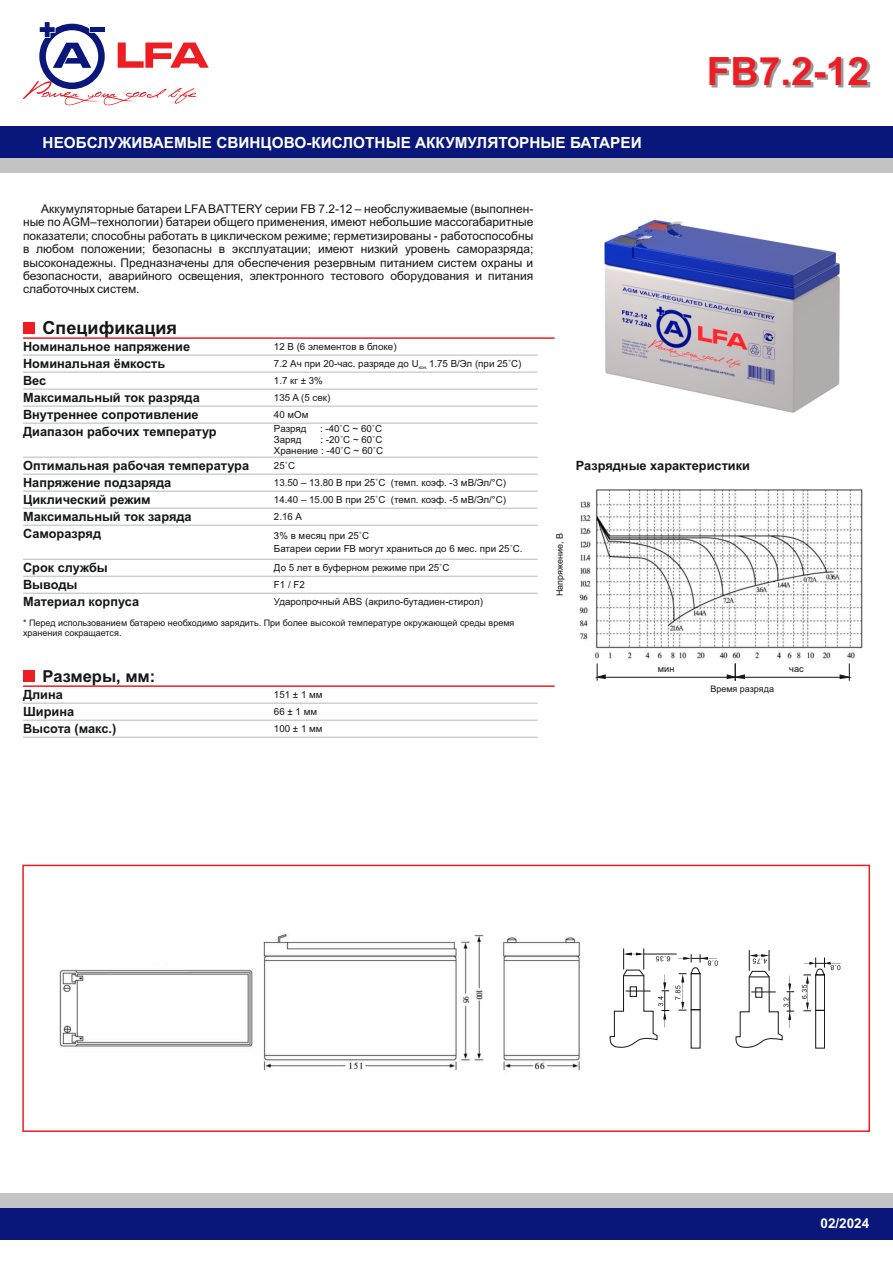
<style>
.page{position:relative;width:893px;height:1263px;background:#fff}
.page>*{position:absolute;margin:0;border:0;box-sizing:border-box;transform-origin:0 0}
.t1{font:700 39px "Arial";color:#ed1d24}
.t2{font:700 18px "Arial";color:#151616}
.t3{font:700 16.5px "Arial";color:#151616}
.t4{font:700 15.3px "Arial";color:#fff}
.t5{font:700 13.5px "Arial";color:#fff}
.t6{font:700 12.75px/17px "Arial";color:#151616}
.t7{font:12px/13.4px "Arial";color:#151616;text-align:justify}
.t8{font:9.75px/17px "Arial";color:#151616}
.t9{font:9.15px "Arial";color:#151616}
.t10{font:9px/10.1px "Arial";color:#151616}
.t11{font:4.8px "Arial";color:#151616}
</style>
<div class="page">
<div style="left:0;top:1208px;width:893px;height:31px;background:#09177a"></div>
<div style="left:0;top:1193px;width:893px;height:15px;background:#c4c4c5"></div>
<hr style="left:23px;top:337px;width:532px;height:2px;background:#ed1d24">
<div style="left:23px;top:323px;width:11px;height:11px;background:#ed1d24"></div>
<div style="left:0;top:127px;width:893px;height:31px;background:#09177a"></div>
<div style="left:0;top:158px;width:893px;height:15px;background:#c4c4c5"></div>
<div style="left:599px;top:39px;width:294px;height:69px;background:#313130;opacity:.49"></div>
<hr style="left:23px;top:685px;width:532px;height:2px;background:#ed1d24">
<div style="left:23px;top:671px;width:11px;height:11px;background:#ed1d24"></div>
<hr style="left:23px;top:423px;width:515px;height:1px;background:#bbbdc2">
<hr style="left:23px;top:457px;width:515px;height:1px;background:#bbbdc2">
<hr style="left:23px;top:474px;width:515px;height:1px;background:#bbbdc2">
<hr style="left:23px;top:491px;width:515px;height:1px;background:#bbbdc2">
<hr style="left:23px;top:508px;width:515px;height:1px;background:#bbbdc2">
<hr style="left:23px;top:525px;width:515px;height:1px;background:#bbbdc2">
<hr style="left:23px;top:576px;width:515px;height:1px;background:#bbbdc2">
<hr style="left:23px;top:593px;width:515px;height:1px;background:#bbbdc2">
<hr style="left:23px;top:559px;width:515px;height:1px;background:#bbbdc2">
<hr style="left:23px;top:703px;width:515px;height:1px;background:#bbbdc2">
<hr style="left:23px;top:720px;width:515px;height:1px;background:#bbbdc2">
<hr style="left:23px;top:737px;width:515px;height:1px;background:#bbbdc2">
<hr style="left:23px;top:355px;width:515px;height:1px;background:#bbbdc2">
<hr style="left:23px;top:389px;width:515px;height:1px;background:#bbbdc2">
<hr style="left:23px;top:406px;width:515px;height:1px;background:#bbbdc2">
<hr style="left:605px;top:677px;width:132px;height:1px;background:#151616">
<svg style="left:596px;top:663px;width:10px;height:18px"></svg>
<hr style="left:744px;top:677px;width:99px;height:1px;background:#151616">
<svg style="left:727px;top:663px;width:18px;height:18px"></svg>
<svg style="left:840px;top:663px;width:11px;height:18px"></svg>
<svg style="left:23px;top:22px;width:186px;height:83px"></svg>
<hr style="left:23px;top:372px;width:515px;height:1px;background:#bbbdc2">
<div style="left:815px;top:1010px;width:10px;height:38px;border:1px solid #151616"></div>
<svg style="left:735px;top:950px;width:59px;height:98px"></svg>
<svg style="left:802px;top:957px;width:39px;height:54px"></svg>
<svg style="left:609px;top:948px;width:109px;height:101px"></svg>
<img style="left:579px;top:489px;width:284px;height:170px">
<img style="left:59px;top:934px;width:521px;height:137px">
<img style="left:604px;top:219px;width:236px;height:194px">
<p class="t4" style="left:43px;top:137px;width:601px">НЕОБСЛУЖИВАЕМЫЕ СВИНЦОВО-КИСЛОТНЫЕ АККУМУЛЯТОРНЫЕ БАТАРЕИ</p>
<p class="t7" style="left:23px;top:203px;width:512px;text-indent:18px">Аккумуляторные батареи LFA BATTERY серии FB 7.2-12 – необслуживаемые (выполнен&shy;ные по AGM–технологии) батареи общего применения, имеют небольшие массогабаритные показатели; способны работать в циклическом режиме; герметизированы - работоспособны в любом положении; безопасны в эксплуатации; имеют низкий уровень саморазряда; высоконадежны. Предназначены для обеспечения резервным питанием систем охраны и безопасности, аварийного освещения, электронного тестового оборудования и питания слаботочных систем.</p>
<h2 class="t2" style="left:43px;top:321px;width:136px">Спецификация</h2>
<h1 class="t1" style="left:707px;top:56px;width:164px">FB7.2-12</h1>
<p class="t6" style="left:23px;top:339px;width:195px">Номинальное напряжение<br>Номинальная ёмкость<br>Вес<br>Максимальный ток разряда<br>Внутреннее сопротивление<br>Диапазон рабочих температур</p>
<p class="t6" style="left:23px;top:458px;width:228px">Оптимальная рабочая температура<br>Напряжение подзаряда<br>Циклический режим<br>Максимальный ток заряда<br>Саморазряд</p>
<p class="t6" style="left:23px;top:560px;width:118px">Срок службы<br>Выводы<br>Материал корпуса</p>
<p class="t10" style="left:23px;top:619px;width:493px">* Перед использованием батарею необходимо зарядить. При более высокой температуре окружающей среды время хранения сокращается.</p>
<p class="t8" style="left:274px;top:339px;width:124px">12 В (6 элементов в блоке)</p>
<p class="t8" style="left:274px;top:356px;width:249px">7.2 Aч при 20-час. разряде до U 1.75 В/Эл (при 25˚С)</p>
<p class="t11" style="left:419px;top:365px;width:10px">кон.</p>
<p class="t8" style="left:274px;top:373px;width:50px">1.7 кг ± 3%</p>
<p class="t8" style="left:274px;top:390px;width:58px">135 A (5 сек)<br>40 мОм</p>
<p class="t8" style="left:274px;top:421px;width:34px">Разряд</p>
<p class="t8" style="left:320px;top:421px;width:64px">: -40˚С ~ 60˚С</p>
<p class="t8" style="left:274px;top:432px;width:29px">Заряд</p>
<p class="t8" style="left:274px;top:435px;width:111px;line-height:10.9px;text-align:right">: -20˚С ~ 60˚С<br>Хранение : -40˚С ~ 60˚С</p>
<p class="t8" style="left:274px;top:458px;width:234px">25˚С<br>13.50 – 13.80 В при 25˚С (темп. коэф. -3 мВ/Эл/°С)<br>14.40 – 15.00 В при 25˚С (темп. коэф. -5 мВ/Эл/°С)<br>2.16 А</p>
<p class="t8" style="left:274px;top:530px;width:250px;line-height:13px">3% в месяц при 25˚С<br>Батареи серии FB могут храниться до 6 мес. при 25˚С.</p>
<p class="t8" style="left:274px;top:560px;width:210px">До 5 лет в буферном режиме при 25˚С<br>F1 / F2<br>Ударопрочный ABS (акрило-бутадиен-стирол)</p>
<h3 class="t3" style="left:43px;top:670px;width:114px">Размеры, мм:</h3>
<p class="t6" style="left:23px;top:687px;width:95px">Длина<br>Ширина<br>Высота (макс.)</p>
<p class="t8" style="left:274px;top:687px;width:50px">151 ± 1 мм<br>66 ± 1 мм<br>100 ± 1 мм</p>
<p class="t6" style="left:576px;top:458px;width:176px">Разрядные характеристики</p>
<p class="t10" style="left:555px;top:596px;width:65px;rotate:-90deg">Напряжение, В</p>
<p class="t9" style="left:658px;top:665px;width:18px">мин</p>
<p class="t9" style="left:789px;top:665px;width:16px">час</p>
<p class="t10" style="left:710px;top:685px;width:65px">Время разряда</p>
<p class="t5" style="left:820px;top:1218px;width:50px">02/2024</p>
</div>
